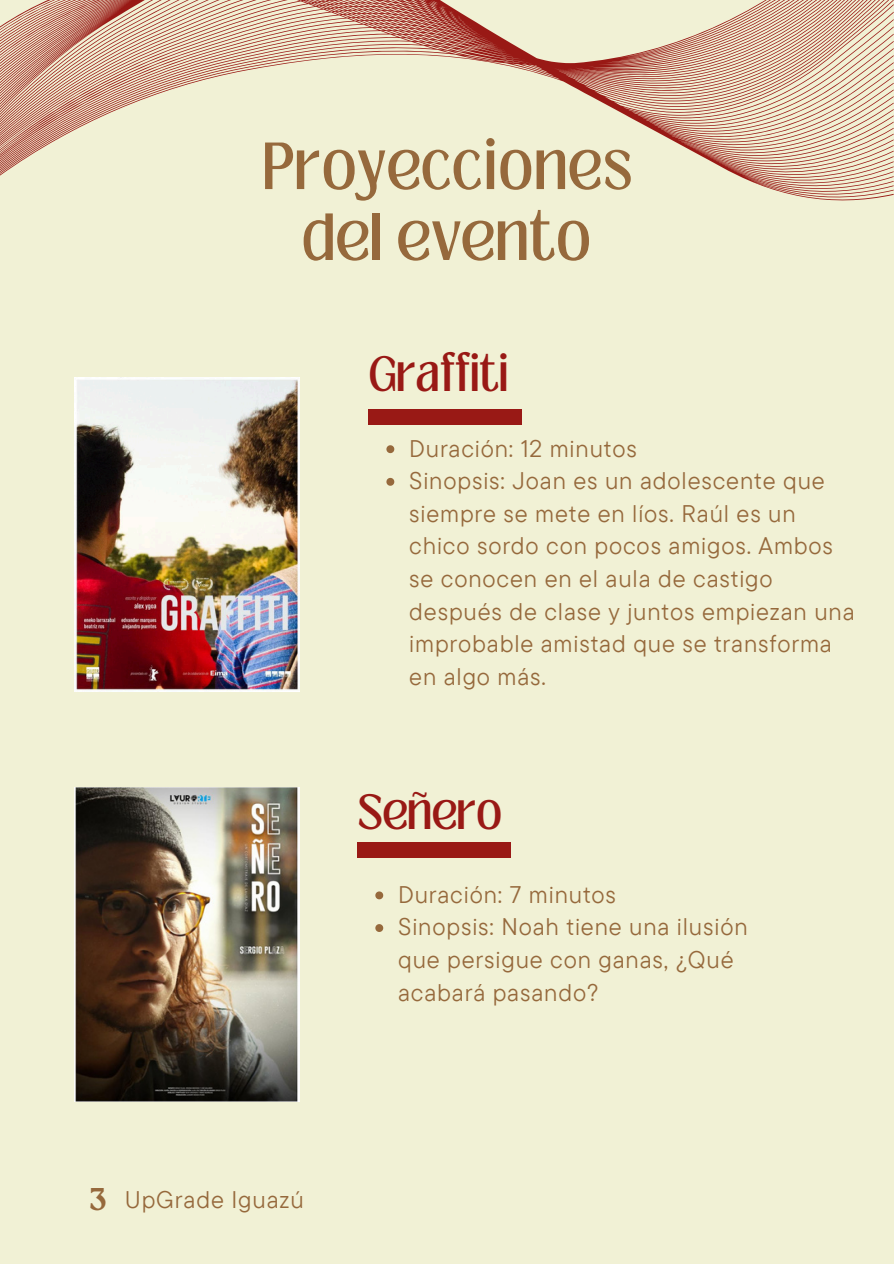
<style>
.page{position:relative;width:894px;height:1264px;background:#fff}
.page>*{position:absolute;margin:0;border:0;box-sizing:border-box;transform-origin:0 0}
.t1{font:51px/70.8px "Loubag";letter-spacing:.02em;color:#96693c;text-align:center}
.t2{font:37.95px "Loubag";color:#991915}
.t3{font:24px/32.7px "TT Commons Pro";letter-spacing:.035em;color:#96693c}
.t4{font:700 24px "Loubag";color:#96693c}
</style>
<div class="page">
<div style="left:0;top:0;width:893px;height:1263px;background:#f1f1d5"></div>
<svg style="left:0;top:0;width:893px;height:201px"></svg>
<svg style="left:386px;top:445px;width:8px;height:8px"></svg>
<svg style="left:386px;top:478px;width:8px;height:8px"></svg>
<div style="left:368px;top:409px;width:154px;height:16px;background:#991915"></div>
<svg style="left:375px;top:891px;width:8px;height:8px"></svg>
<svg style="left:375px;top:924px;width:8px;height:8px"></svg>
<div style="left:357px;top:841px;width:154px;height:16px;background:#991915"></div>
<img style="left:74px;top:787px;width:225px;height:314px">
<img style="left:74px;top:378px;width:225px;height:313px">
<p class="t1" style="left:261px;top:132px;width:372px">Proyecciones del evento</p>
<p class="t2" style="left:368px;top:343px;width:142px">Graffiti</p>
<h1 class="t3" style="left:409px;top:431px;width:229px">Duración: 12 minutos</h1>
<p class="t3" style="left:409px;top:464px;width:447px">Sinopsis: Joan es un adolescente que siempre se mete en líos. Raúl es un chico sordo con pocos amigos. Ambos se conocen en el aula de castigo después de clase y juntos empiezan una improbable amistad que se transforma en algo más.</p>
<p class="t2" style="left:357px;top:782px;width:146px">Señero</p>
<p class="t4" style="left:89px;top:1180px;width:19px">3</p>
<h2 class="t3" style="left:125px;top:1182px;width:180px">UpGrade Iguazú</h2>
<p class="t3" style="left:398px;top:877px;width:219px">Duración: 7 minutos</p>
<h2 class="t3" style="left:398px;top:910px;width:351px">Sinopsis: Noah tiene una ilusión que persigue con ganas, ¿Qué acabará pasando?</h2>
</div>
